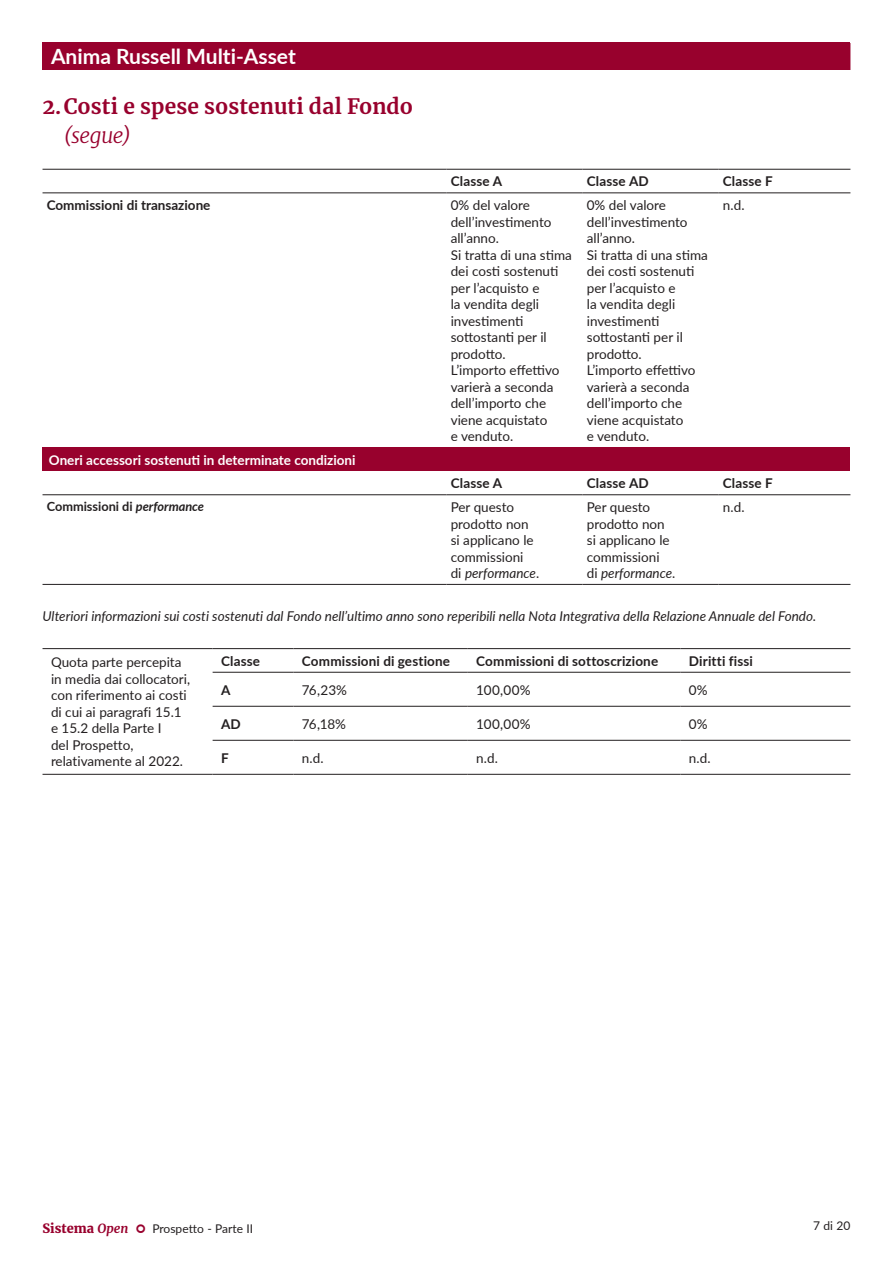
<style>
.page{position:relative;width:893px;height:1263px;background:#fff}
.page>*{position:absolute;margin:0;border:0;box-sizing:border-box;transform-origin:0 0}
.t1{font:700 21px "Merriweather";letter-spacing:.005em;color:#98012d}
.t2{font:700 21px "Lato";color:#fff}
.t3{font:italic 300 21px "Merriweather";letter-spacing:-.025em;color:#98012d}
.t4{font:13.5px/16.5px "Lato";color:#231f20}
.t5{font:700 13.5px "Lato";letter-spacing:.01em;color:#231f20}
.t6{font:italic 13.5px "Lato";color:#231f20}
.t7{font:700 13.5px "Lato";color:#fff}
.t8{font:700 12.75px "Lato";color:#231f20}
.t9{font:900 12.75px "Merriweather";color:#98012d}
.t10{font:12px "Lato";color:#231f20}
.s1{font-style:italic}
.s2{font-weight:700;font-style:italic}
</style>
<div class="page">
<svg style="left:43px;top:495px;width:807px;height:89px"></svg>
<div style="left:43px;top:447px;width:807px;height:24px;background:#98012d"></div>
<hr style="left:43px;top:193px;width:403px;height:1px;background:#231f20">
<hr style="left:43px;top:494px;width:403px;height:1px;background:#231f20">
<hr style="left:43px;top:584px;width:403px;height:1px;background:#231f20">
<hr style="left:446px;top:584px;width:137px;height:1px;background:#231f20">
<hr style="left:583px;top:584px;width:136px;height:1px;background:#231f20">
<hr style="left:719px;top:584px;width:131px;height:1px;background:#231f20">
<hr style="left:43px;top:169px;width:403px;height:1px;background:#231f20">
<hr style="left:446px;top:169px;width:137px;height:1px;background:#231f20">
<hr style="left:583px;top:169px;width:136px;height:1px;background:#231f20">
<hr style="left:719px;top:169px;width:131px;height:1px;background:#231f20">
<hr style="left:446px;top:193px;width:137px;height:1px;background:#231f20">
<hr style="left:583px;top:193px;width:136px;height:1px;background:#231f20">
<hr style="left:719px;top:193px;width:131px;height:1px;background:#231f20">
<hr style="left:446px;top:494px;width:137px;height:1px;background:#231f20">
<hr style="left:583px;top:494px;width:136px;height:1px;background:#231f20">
<hr style="left:719px;top:494px;width:131px;height:1px;background:#231f20">
<hr style="left:43px;top:774px;width:170px;height:1px;background:#231f20">
<hr style="left:43px;top:648px;width:170px;height:1px;background:#231f20">
<hr style="left:213px;top:648px;width:80px;height:1px;background:#231f20">
<hr style="left:293px;top:648px;width:175px;height:1px;background:#231f20">
<hr style="left:468px;top:648px;width:212px;height:1px;background:#231f20">
<hr style="left:680px;top:648px;width:170px;height:1px;background:#231f20">
<hr style="left:213px;top:672px;width:80px;height:1px;background:#231f20">
<hr style="left:293px;top:672px;width:175px;height:1px;background:#231f20">
<hr style="left:468px;top:672px;width:212px;height:1px;background:#231f20">
<hr style="left:680px;top:672px;width:170px;height:1px;background:#231f20">
<hr style="left:213px;top:706px;width:80px;height:1px;background:#231f20">
<hr style="left:293px;top:706px;width:175px;height:1px;background:#231f20">
<hr style="left:468px;top:706px;width:212px;height:1px;background:#231f20">
<hr style="left:680px;top:706px;width:170px;height:1px;background:#231f20">
<hr style="left:213px;top:740px;width:80px;height:1px;background:#231f20">
<hr style="left:293px;top:740px;width:175px;height:1px;background:#231f20">
<hr style="left:468px;top:740px;width:212px;height:1px;background:#231f20">
<hr style="left:680px;top:740px;width:170px;height:1px;background:#231f20">
<hr style="left:213px;top:774px;width:80px;height:1px;background:#231f20">
<hr style="left:293px;top:774px;width:175px;height:1px;background:#231f20">
<hr style="left:468px;top:774px;width:212px;height:1px;background:#231f20">
<hr style="left:680px;top:774px;width:170px;height:1px;background:#231f20">
<div style="left:43px;top:43px;width:807px;height:27px;background:#98012d"></div>
<h1 class="t2" style="left:51px;top:41px;width:246px">Anima Russell Multi-Asset</h1>
<h1 class="t1" style="left:43px;top:92px;width:372px">2.Costi e spese sostenuti dal Fondo</h1>
<h1 class="t3" style="left:64px;top:121px;width:69px">(segue)</h1>
<p class="t5" style="left:451px;top:172px;width:53px">Classe A</p>
<p class="t5" style="left:587px;top:172px;width:63px">Classe AD</p>
<p class="t5" style="left:723px;top:172px;width:51px">Classe F</p>
<p class="t5" style="left:47px;top:195px;width:165px">Commissioni di transazione</p>
<p class="t4" style="left:451px;top:196px;width:123px">0% del valore dell’investimento all’anno.<br>Si tratta di una stima dei costi sostenuti per l’acquisto e<br>la vendita degli investimenti sottostanti per il prodotto.<br>L’importo effettivo varierà a seconda dell’importo che viene acquistato<br>e venduto.</p>
<p class="t4" style="left:587px;top:196px;width:123px">0% del valore dell’investimento all’anno.<br>Si tratta di una stima dei costi sostenuti per l’acquisto e<br>la vendita degli investimenti sottostanti per il prodotto.<br>L’importo effettivo varierà a seconda dell’importo che viene acquistato<br>e venduto.</p>
<p class="t4" style="left:723px;top:196px;width:23px">n.d.</p>
<p class="t7" style="left:49px;top:450px;width:308px">Oneri accessori sostenuti in determinate condizioni</p>
<p class="t5" style="left:451px;top:473px;width:53px">Classe A</p>
<p class="t5" style="left:587px;top:473px;width:63px">Classe AD</p>
<p class="t5" style="left:723px;top:473px;width:51px">Classe F</p>
<p class="t8" style="left:47px;top:497px;width:159px">Commissioni di <span class="s1">performance</span></p>
<p class="t4" style="left:451px;top:498px;width:90px">Per questo prodotto non si applicano le commissioni<br>di <span class="s1">performance</span>.</p>
<p class="t4" style="left:587px;top:498px;width:90px">Per questo prodotto non si applicano le commissioni<br>di <span class="s1">performance</span>.</p>
<p class="t4" style="left:723px;top:498px;width:23px">n.d.</p>
<p class="t6" style="left:43px;top:607px;width:775px">Ulteriori informazioni sui costi sostenuti dal Fondo nell’ultimo anno sono reperibili nella Nota Integrativa della Relazione Annuale del Fondo.</p>
<p class="t4" style="left:51px;top:654px;width:141px">Quota parte percepita in media dai collocatori, con riferimento ai costi di cui ai paragrafi 15.1 e 15.2 della Parte I<br>del Prospetto, relativamente al 2022.</p>
<p class="t5" style="left:221px;top:651px;width:40px">Classe</p>
<p class="t5" style="left:302px;top:651px;width:150px">Commissioni di gestione</p>
<p class="t5" style="left:476px;top:651px;width:183px">Commissioni di sottoscrizione</p>
<p class="t5" style="left:689px;top:651px;width:66px">Diritti fissi</p>
<p class="t5" style="left:221px;top:680px;width:11px">A</p>
<p class="t4" style="left:302px;top:681px;width:47px">76,23%</p>
<p class="t4" style="left:476px;top:681px;width:56px">100,00%</p>
<p class="t4" style="left:689px;top:681px;width:20px">0%</p>
<p class="t5" style="left:221px;top:714px;width:21px">AD</p>
<p class="t4" style="left:302px;top:715px;width:46px">76,18%</p>
<p class="t4" style="left:476px;top:715px;width:56px">100,00%</p>
<p class="t4" style="left:689px;top:715px;width:20px">0%</p>
<p class="t5" style="left:221px;top:748px;width:9px">F</p>
<p class="t4" style="left:302px;top:749px;width:23px">n.d.</p>
<p class="t4" style="left:476px;top:749px;width:23px">n.d.</p>
<p class="t4" style="left:689px;top:749px;width:23px">n.d.</p>
<p class="t9" style="left:43px;top:1219px;width:88px">Sistema <span class="s2">Open</span></p>
<p class="t10" style="left:152px;top:1220px;width:102px">Prospetto - Parte II</p>
<p class="t10" style="left:813px;top:1217px;width:39px">7 di 20</p>
</div>
